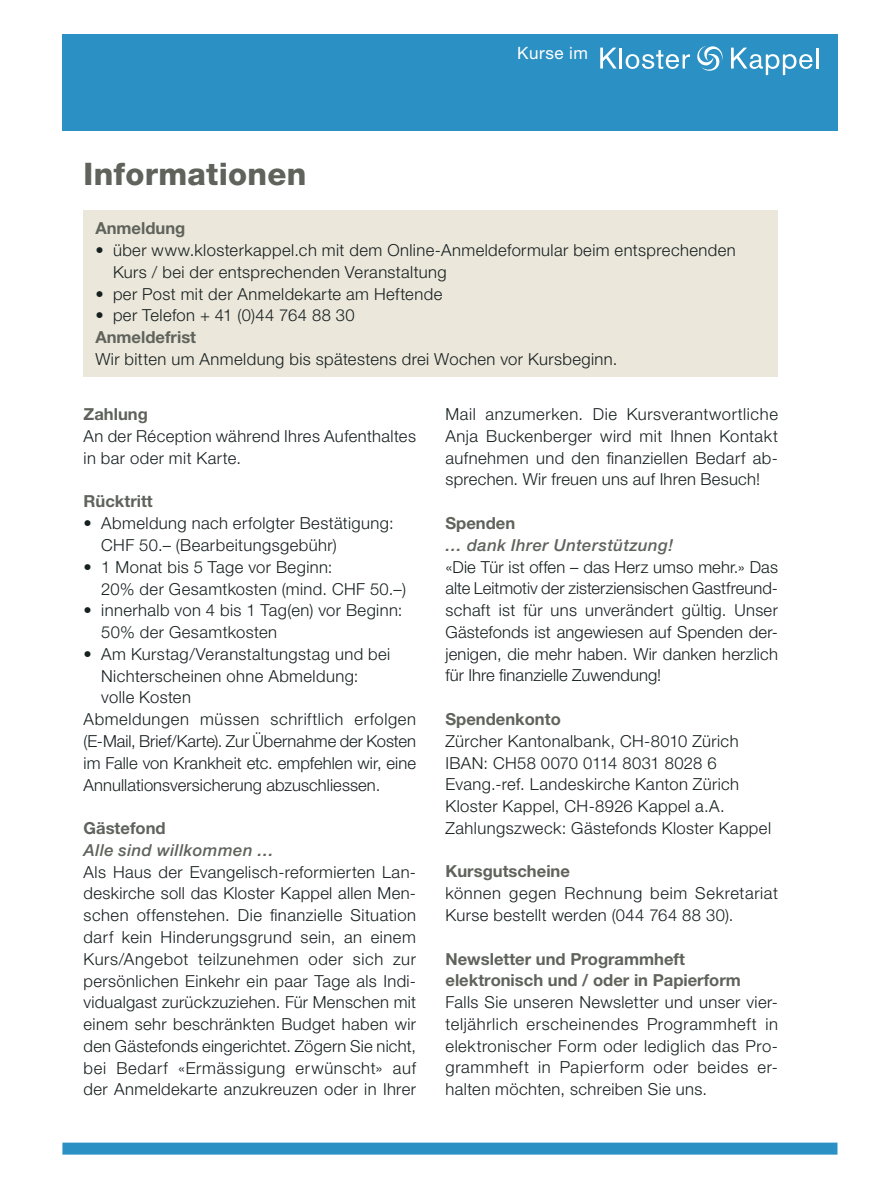
<style>
.page{position:relative;width:874px;height:1191px;background:#fff}
.page>*{position:absolute;margin:0;border:0;box-sizing:border-box;transform-origin:0 0}
.t1{font:800 31.2px "Helvetica Neue LT Std";letter-spacing:.01em;color:#5f635b}
.t2{font:17px "Helvetica Neue LT Pro";letter-spacing:.03em;color:#fff}
.t3{font:300 16.6px/21.8px "Helvetica Neue LT Std";letter-spacing:.025em;color:#172020}
.t4{font:300 16.6px "Helvetica Neue LT Std";letter-spacing:.005em;color:#172020}
.t5{font:300 16.6px "Helvetica Neue LT Std";color:#172020}
.t6{font:700 16.6px "Helvetica Neue LT Std";color:#5f635b}
.s1{font-weight:700;color:#5f635b}
.s2{font-weight:500;font-style:italic;color:#5f635b}
</style>
<div class="page">
<div style="left:84px;top:211px;width:693px;height:166px;background:#ebe7db"></div>
<div style="left:62px;top:34px;width:775px;height:96px;background:#2b90c3"></div>
<div style="left:62px;top:1142px;width:775px;height:12px;background:#2b90c3"></div>
<svg style="left:600px;top:48px;width:16px;height:21px"></svg>
<hr style="left:619px;top:48px;width:3px;height:21px;background:#fff">
<svg style="left:625px;top:50px;width:64px;height:19px"></svg>
<svg style="left:731px;top:48px;width:81px;height:27px"></svg>
<hr style="left:815px;top:48px;width:3px;height:21px;background:#fff">
<svg style="left:697px;top:46px;width:25px;height:25px"></svg>
<p class="t2" style="left:517px;top:43px;width:72px">Kurse im</p>
<p class="t1" style="left:84px;top:155px;width:224px">Informationen</p>
<p class="t6" style="left:95px;top:218px;width:91px">Anmeldung</p>
<p class="t3" style="left:113px;top:239px;width:624px;text-indent:-18px">• über www.klosterkappel.ch mit dem Online-Anmeldeformular beim entsprechenden<br>Kurs / bei der entsprechenden Veranstaltung</p>
<p class="t3" style="left:95px;top:282px;width:348px">• per Post mit der Anmeldekarte am Heftende</p>
<p class="t3" style="left:95px;top:304px;width:523px">• per Telefon + 41 (0)44 764 88 30<br><span class="s1">Anmeldefrist<br></span>Wir bitten um Anmeldung bis spätestens drei Wochen vor Kursbeginn.</p>
<p class="t3" style="left:83px;top:403px;width:334px"><span class="s1">Zahlung<br></span>An der Réception während Ihres Aufenthaltes in bar oder mit Karte.</p>
<p class="t6" style="left:83px;top:491px;width:71px">Rücktritt</p>
<p class="t3" style="left:101px;top:512px;width:294px;text-indent:-18px">• Abmeldung nach erfolgter Bestätigung:<br>CHF 50.– (Bearbeitungsgebühr)</p>
<p class="t3" style="left:101px;top:555px;width:306px;text-indent:-18px">• 1 Monat bis 5 Tage vor Beginn:<br>20% der Gesamtkosten (mind. CHF 50.–)</p>
<p class="t3" style="left:101px;top:599px;width:302px;text-indent:-18px">• innerhalb von 4 bis 1 Tag(en) vor Beginn:<br>50% der Gesamtkosten</p>
<p class="t3" style="left:83px;top:643px;width:308px">• Am Kurstag/Veranstaltungstag und bei</p>
<p class="t3" style="left:101px;top:664px;width:259px">Nichterscheinen ohne Abmeldung:</p>
<p class="t3" style="left:101px;top:686px;width:91px">volle Kosten</p>
<p class="t3" style="left:83px;top:708px;width:334px">Abmeldungen müssen schriftlich erfolgen</p>
<p class="t5" style="left:83px;top:731px;width:334px">(E-Mail, Brief/Karte). Zur Übernahme der Kosten</p>
<p class="t4" style="left:83px;top:752px;width:334px">im Falle von Krankheit etc. empfehlen wir, eine</p>
<p class="t4" style="left:83px;top:774px;width:298px">Annullationsversicherung abzuschliessen.</p>
<p class="t3" style="left:83px;top:817px;width:334px"><span class="s1">Gästefond<br></span><span class="s2">Alle sind willkommen …<br></span>Als Haus der Evangelisch-reformierten Lan&shy;deskirche soll das Kloster Kappel allen Men&shy;schen offenstehen. Die finanzielle Situation darf kein Hinderungsgrund sein, an einem Kurs/Angebot teilzunehmen oder sich zur persönlichen Einkehr ein paar Tage als Indi&shy;vidualgast zurückzuziehen. Für Menschen mit einem sehr beschränkten Budget haben wir den Gästefonds eingerichtet. Zögern Sie nicht, bei Bedarf «Ermässigung erwünscht» auf der Anmeldekarte anzukreuzen oder in Ihrer</p>
<p class="t3" style="left:445px;top:403px;width:334px;text-align:justify">Mail anzumerken. Die Kursverantwortliche Anja Buckenberger wird mit Ihnen Kontakt aufnehmen und den finanziellen Bedarf ab&shy;sprechen. Wir freuen uns auf Ihren Besuch!</p>
<p class="t3" style="left:445px;top:512px;width:334px"><span class="s1">Spenden<br></span><span class="s2">… dank Ihrer Unterstützung!<br></span>«Die Tür ist offen – das Herz umso mehr.» Das alte Leitmotiv der zisterziensischen Gastfreund&shy;schaft ist für uns unverändert gültig. Unser Gästefonds ist angewiesen auf Spenden der&shy;jenigen, die mehr haben. Wir danken herzlich für Ihre finanzielle Zuwendung!</p>
<p class="t3" style="left:445px;top:708px;width:327px"><span class="s1">Spendenkonto<br></span>Zürcher Kantonalbank, CH-8010 Zürich IBAN: CH58 0070 0114 8031 8028 6<br>Evang.-ref. Landeskirche Kanton Zürich Kloster Kappel, CH-8926 Kappel a.A.<br>Zahlungszweck: Gästefonds Kloster Kappel</p>
<p class="t3" style="left:445px;top:860px;width:334px"><span class="s1">Kursgutscheine<br></span>können gegen Rechnung beim Sekretariat<br>Kurse bestellt werden (044 764 88 30).</p>
<p class="t3" style="left:445px;top:947px;width:334px"><span class="s1">Newsletter und Programmheft elektronisch und / oder in Papierform </span>Falls Sie unseren Newsletter und unser vier&shy;teljährlich erscheinendes Programmheft in elektronischer Form oder lediglich das Pro&shy;grammheft in Papierform oder beides er&shy;halten möchten, schreiben Sie uns.</p>
</div>
